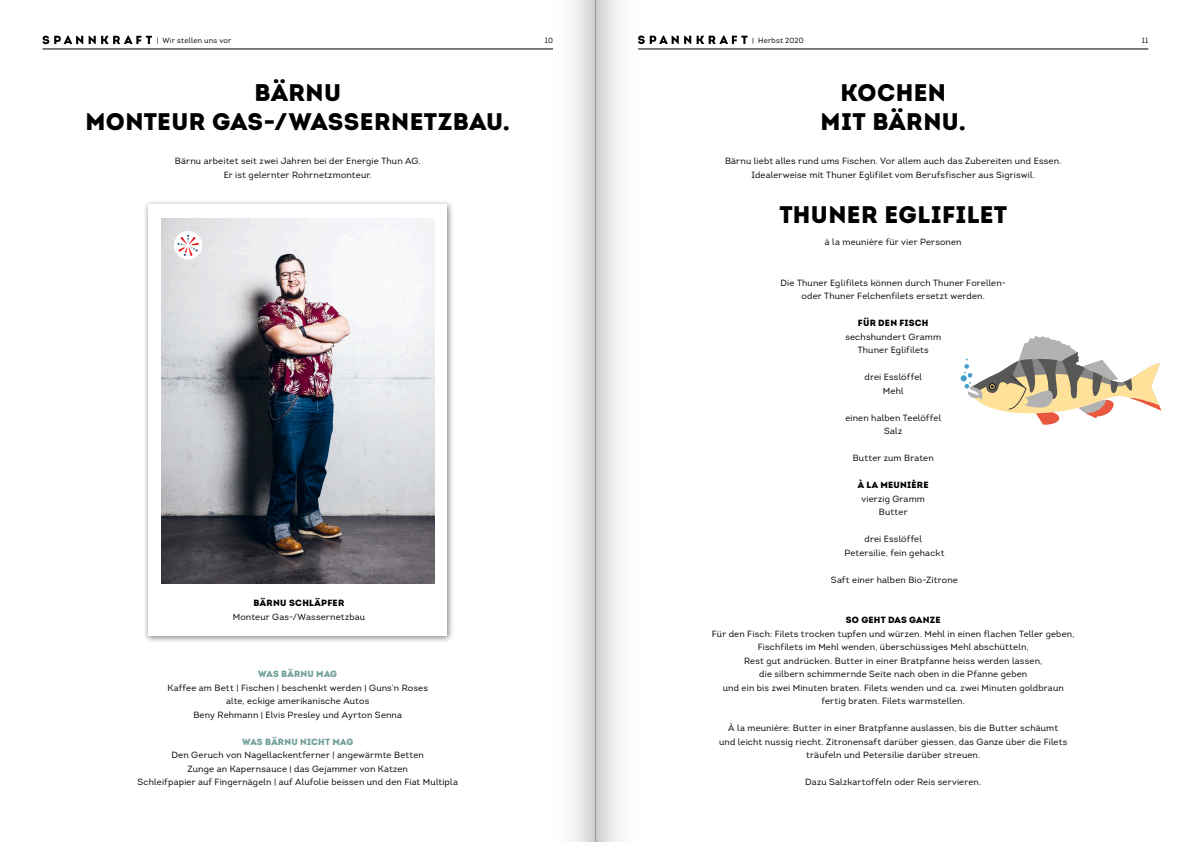
<style>
.page{position:relative;width:1191px;height:842px;background:#fff}
.page>*{position:absolute;margin:0;border:0;box-sizing:border-box;transform-origin:0 0}
.t1{font:900 24px/28.8px "Intro";letter-spacing:.015em;color:#000;text-align:center}
.t2{font:9px/13.5px "Intro";letter-spacing:.02em;color:#000;text-align:center}
.t3{font:900 9px "Intro";letter-spacing:.025em;color:#000}
.t4{font:900 9px "Intro";letter-spacing:.02em;color:#6f9f98}
.t5{font:7.5px "Intro";letter-spacing:.025em;color:#000}
</style>
<div class="page">
<div style="left:143px;top:200px;width:311px;height:444px;background:#000;opacity:.5"></div>
<div style="left:148px;top:205px;width:299px;height:431px;background:#fff"></div>
<img style="left:161px;top:218px;width:273px;height:365px">
<svg style="left:960px;top:335px;width:201px;height:90px"></svg>
<svg style="left:43px;top:36px;width:40px;height:8px"></svg>
<svg style="left:89px;top:36px;width:63px;height:8px"></svg>
<svg style="left:638px;top:36px;width:109px;height:8px"></svg>
<hr style="left:43px;top:49px;width:510px;height:1px;background:#000">
<div style="left:174px;top:231px;width:28px;height:28px;background:#fff;border-radius:50%"></div>
<svg style="left:177px;top:235px;width:22px;height:21px"></svg>
<hr style="left:638px;top:49px;width:510px;height:1px;background:#000">
<div style="left:553px;top:0;width:42px;height:842px;background:linear-gradient(to right,#fff,#d8d8d8)"></div>
<div style="left:595px;top:0;width:43px;height:842px;background:linear-gradient(to right,#d4d4d3,#fff)"></div>
<p class="t5" style="left:157px;top:35px;width:76px">| Wir stellen uns vor</p>
<h1 class="t1" style="left:85px;top:78px;width:426px">BÄRNU<br>MONTEUR GAS-/WASSERNETZBAU.</h1>
<p class="t2" style="left:175px;top:154px;width:247px">Bärnu arbeitet seit zwei Jahren bei der Energie Thun AG.<br>Er ist gelernter Rohrnetzmonteur.</p>
<p class="t3" style="left:253px;top:597px;width:92px">BÄRNU SCHLÄPFER</p>
<p class="t2" style="left:233px;top:610px;width:134px">Monteur Gas-/Wassernetzbau</p>
<p class="t4" style="left:258px;top:668px;width:80px">WAS BÄRNU MAG</p>
<p class="t2" style="left:167px;top:681px;width:262px">Kaffee am Bett | Fischen | beschenkt werden | Guns’n Roses alte, eckige amerikanische Autos<br>Beny Rehmann | Elvis Presley und Ayrton Senna</p>
<p class="t4" style="left:242px;top:735px;width:113px">WAS BÄRNU NICHT MAG</p>
<p class="t2" style="left:137px;top:748px;width:322px">Den Geruch von Nagellackentferner | angewärmte Betten<br>Zunge an Kapernsauce | das Gejammer von Katzen<br>Schleifpapier auf Fingernägeln | auf Alufolie beissen und den Fiat Multipla</p>
<p class="t5" style="left:752px;top:35px;width:53px">| Herbst 2020</p>
<p class="t5" style="left:545px;top:35px;width:10px">10</p>
<p class="t5" style="left:1141px;top:35px;width:8px">11</p>
<h1 class="t1" style="left:820px;top:78px;width:147px">KOCHEN<br>MIT BÄRNU.</h1>
<p class="t2" style="left:725px;top:154px;width:338px">Bärnu liebt alles rund ums Fischen. Vor allem auch das Zubereiten und Essen.<br>Idealerweise mit Thuner Eglifilet vom Berufsfischer aus Sigriswil.</p>
<h1 class="t1" style="left:779px;top:199px;width:229px">THUNER EGLIFILET</h1>
<p class="t2" style="left:824px;top:235px;width:138px">à la meunière für vier Personen</p>
<p class="t2" style="left:780px;top:276px;width:227px">Die Thuner Eglifilets können durch Thuner Forellen&shy;oder Thuner Felchenfilets ersetzt werden.</p>
<p class="t3" style="left:858px;top:317px;width:72px">FÜR DEN FISCH</p>
<p class="t2" style="left:845px;top:330px;width:97px">sechshundert Gramm<br>Thuner Eglifilets</p>
<p class="t2" style="left:864px;top:370px;width:59px">drei Esslöffel<br>Mehl</p>
<p class="t2" style="left:845px;top:411px;width:97px">einen halben Teelöffel<br>Salz</p>
<p class="t2" style="left:852px;top:451px;width:83px">Butter zum Braten</p>
<p class="t3" style="left:858px;top:479px;width:72px">À LA MEUNIÈRE</p>
<p class="t2" style="left:861px;top:492px;width:65px">vierzig Gramm<br>Butter</p>
<p class="t2" style="left:844px;top:532px;width:102px">drei Esslöffel<br>Petersilie, fein gehackt</p>
<p class="t2" style="left:831px;top:573px;width:128px">Saft einer halben Bio-Zitrone</p>
<p class="t3" style="left:846px;top:614px;width:96px">SO GEHT DAS GANZE</p>
<p class="t2" style="left:712px;top:627px;width:364px">Für den Fisch: Filets trocken tupfen und würzen. Mehl in einen flachen Teller geben, Fischfilets im Mehl wenden, überschüssiges Mehl abschütteln,<br>Rest gut andrücken. Butter in einer Bratpfanne heiss werden lassen,<br>die silbern schimmernde Seite nach oben in die Pfanne geben<br>und ein bis zwei Minuten braten. Filets wenden und ca. zwei Minuten goldbraun fertig braten. Filets warmstellen.</p>
<p class="t2" style="left:719px;top:721px;width:350px">À la meunière: Butter in einer Bratpfanne auslassen, bis die Butter schäumt und leicht nussig riecht. Zitronensaft darüber giessen, das Ganze über die Filets träufeln und Petersilie darüber streuen.</p>
<p class="t2" style="left:805px;top:775px;width:178px">Dazu Salzkartoffeln oder Reis servieren.</p>
</div>
